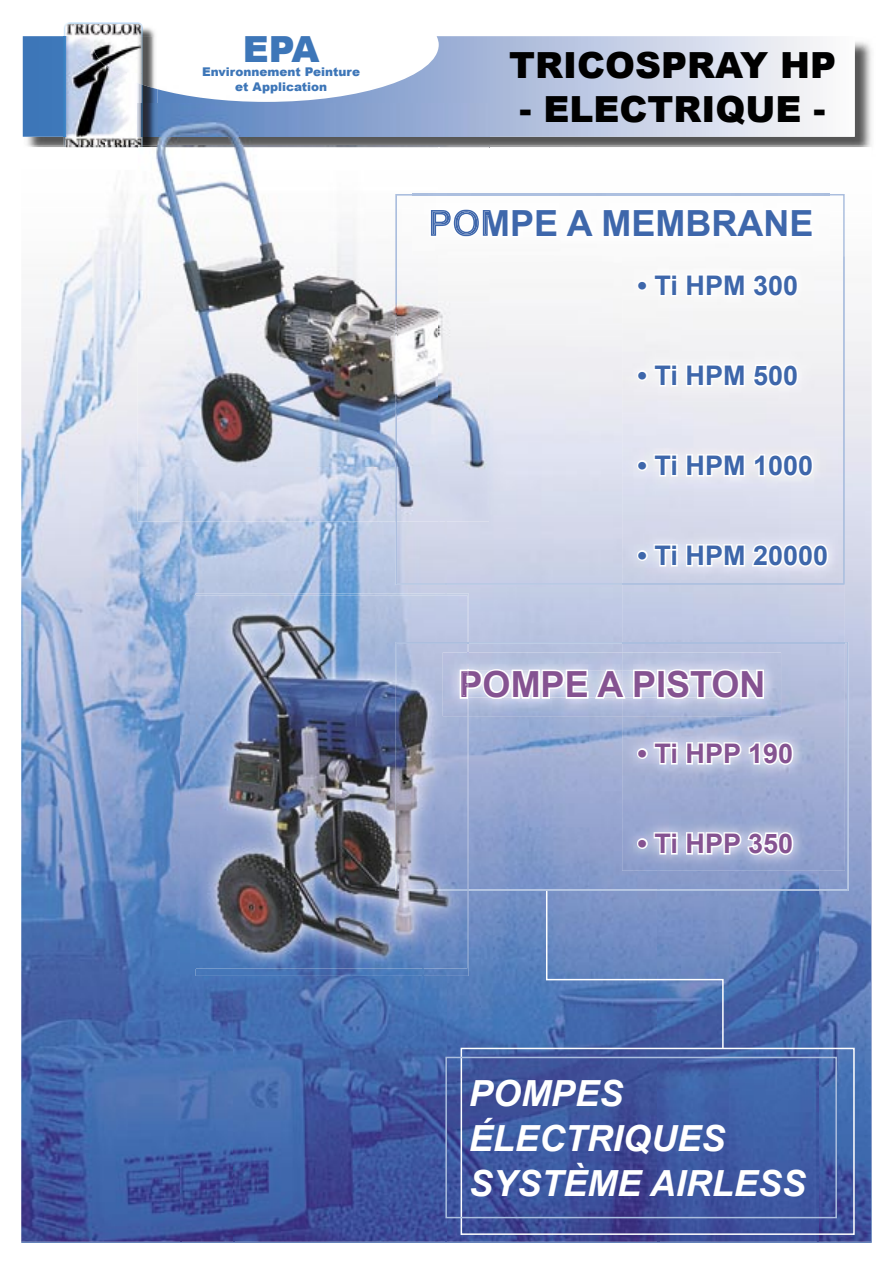
<style>
.page{position:relative;width:893px;height:1263px;background:#fff}
.page>*{position:absolute;margin:0;border:0;box-sizing:border-box;transform-origin:0 0}
.t1{font:italic 700 36px/45px "Arial";color:#fff}
.t2{font:900 36px "Arial";color:#000}
.t3{font:700 36px "Arial";color:#3e67ab}
.t4{font:700 36px "Arial";color:#855391}
.t5{font:900 36px "Arial";color:#3d76b8}
.t6{font:700 27px "Arial";color:#3e67ab}
.t7{font:700 27px "Arial";color:#855391}
.t8{font:900 12px/14.4px "Arial";color:#3d76b8;text-align:center}
</style>
<div class="page">
<img style="left:27px;top:41px;width:845px;height:105px">
<svg style="left:23px;top:36px;width:832px;height:101px"></svg>
<img style="left:143px;top:27px;width:14px;height:58px">
<img style="left:143px;top:85px;width:14px;height:18px">
<img style="left:64px;top:22px;width:78px;height:115px">
<img style="left:67px;top:25px;width:74px;height:48px">
<img style="left:104px;top:73px;width:37px;height:73px">
<img style="left:67px;top:109px;width:37px;height:37px">
<img style="left:64px;top:36px;width:1px;height:101px">
<svg style="left:141px;top:25px;width:2px;height:12px"></svg>
<img style="left:141px;top:37px;width:2px;height:47px">
<svg style="left:141px;top:84px;width:2px;height:19px"></svg>
<img style="left:28px;top:146px;width:843px;height:1px">
<img style="left:67px;top:146px;width:71px;height:1px">
<svg style="left:64px;top:137px;width:3px;height:10px"></svg>
<img style="left:21px;top:147px;width:159px;height:1095px">
<img style="left:819px;top:313px;width:52px;height:929px">
<img style="left:446px;top:585px;width:212px;height:657px">
<img style="left:180px;top:521px;width:266px;height:94px">
<img style="left:180px;top:615px;width:53px;height:627px">
<img style="left:658px;top:891px;width:161px;height:351px">
<img style="left:233px;top:976px;width:213px;height:266px">
<svg style="left:395px;top:194px;width:450px;height:391px"></svg>
<svg style="left:461px;top:1048px;width:394px;height:187px;background:#5065a6"></svg>
<svg style="left:445px;top:1057px;width:392px;height:161px;background:#4159a0"></svg>
<svg style="left:469px;top:642px;width:379px;height:249px;background:#92a4cf"></svg>
<img style="left:622px;top:585px;width:223px;height:286px">
<img style="left:622px;top:256px;width:223px;height:329px">
<svg style="left:635px;top:273px;width:38px;height:25px"></svg>
<svg style="left:684px;top:255px;width:116px;height:46px"></svg>
<svg style="left:635px;top:363px;width:38px;height:25px"></svg>
<svg style="left:684px;top:345px;width:116px;height:46px"></svg>
<svg style="left:635px;top:453px;width:38px;height:25px"></svg>
<svg style="left:684px;top:435px;width:131px;height:46px"></svg>
<svg style="left:635px;top:543px;width:38px;height:25px"></svg>
<div style="left:671px;top:544px;width:7px;height:7px;border:3px solid #fff"></div>
<div style="left:671px;top:549px;width:7px;height:17px;border:3px solid #fff"></div>
<svg style="left:684px;top:525px;width:146px;height:46px"></svg>
<svg style="left:635px;top:741px;width:38px;height:25px"></svg>
<div style="left:671px;top:742px;width:7px;height:7px;border:3px solid #fff"></div>
<div style="left:671px;top:747px;width:7px;height:17px;border:3px solid #fff"></div>
<svg style="left:684px;top:740px;width:111px;height:27px"></svg>
<svg style="left:635px;top:831px;width:38px;height:25px"></svg>
<div style="left:671px;top:832px;width:7px;height:7px;border:3px solid #fff"></div>
<div style="left:671px;top:837px;width:7px;height:17px;border:3px solid #fff"></div>
<svg style="left:684px;top:830px;width:111px;height:27px"></svg>
<img style="left:439px;top:193px;width:390px;height:62px">
<img style="left:489px;top:194px;width:340px;height:1px">
<svg style="left:489px;top:208px;width:324px;height:30px"></svg>
<img style="left:764px;top:652px;width:17px;height:64px">
<svg style="left:546px;top:891px;width:178px;height:157px;background:#6380ba"></svg>
<img style="left:143px;top:103px;width:346px;height:44px">
<img style="left:138px;top:103px;width:5px;height:34px">
<svg style="left:138px;top:137px;width:19px;height:10px"></svg>
<img style="left:138px;top:147px;width:301px;height:374px">
<img style="left:438px;top:147px;width:51px;height:54px">
<img style="left:438px;top:254px;width:51px;height:267px">
<img style="left:395px;top:194px;width:17px;height:327px">
<img style="left:429px;top:208px;width:60px;height:30px">
<img style="left:431px;top:210px;width:58px;height:26px">
<img style="left:196px;top:593px;width:273px;height:59px">
<img style="left:423px;top:716px;width:46px;height:260px">
<img style="left:196px;top:968px;width:227px;height:8px">
<svg style="left:467px;top:652px;width:297px;height:64px"></svg>
<img style="left:467px;top:670px;width:2px;height:28px">
<img style="left:190px;top:595px;width:277px;height:373px">
<img style="left:395px;top:642px;width:72px;height:249px">
<img style="left:443px;top:652px;width:24px;height:64px">
<img style="left:461px;top:671px;width:6px;height:26px">
<h1 class="t5" style="left:243px;top:23px;width:78px">EPA</h1>
<p class="t8" style="left:202px;top:64px;width:159px">Environnement Peinture et Application</p>
<h1 class="t2" style="left:509px;top:39px;width:328px">TRICOSPRAY HP</h1>
<h1 class="t2" style="left:520px;top:83px;width:307px">- ELECTRIQUE -</h1>
<h1 class="t3" style="left:428px;top:199px;width:387px">POMPE A MEMBRANE</h1>
<p class="t6" style="left:638px;top:268px;width:162px">• Ti HPM 300</p>
<p class="t6" style="left:638px;top:358px;width:162px">• Ti HPM 500</p>
<p class="t6" style="left:638px;top:448px;width:177px">• Ti HPM 1000</p>
<p class="t6" style="left:638px;top:538px;width:192px">• Ti HPM 20000</p>
<h1 class="t4" style="left:459px;top:661px;width:308px">POMPE A PISTON</h1>
<p class="t7" style="left:638px;top:736px;width:157px">• Ti HPP 190</p>
<p class="t7" style="left:638px;top:826px;width:157px">• Ti HPP 350</p>
<h1 class="t1" style="left:469px;top:1072px;width:338px">POMPES<br>ÉLECTRIQUES<br>SYSTÈME AIRLESS</h1>
</div>
